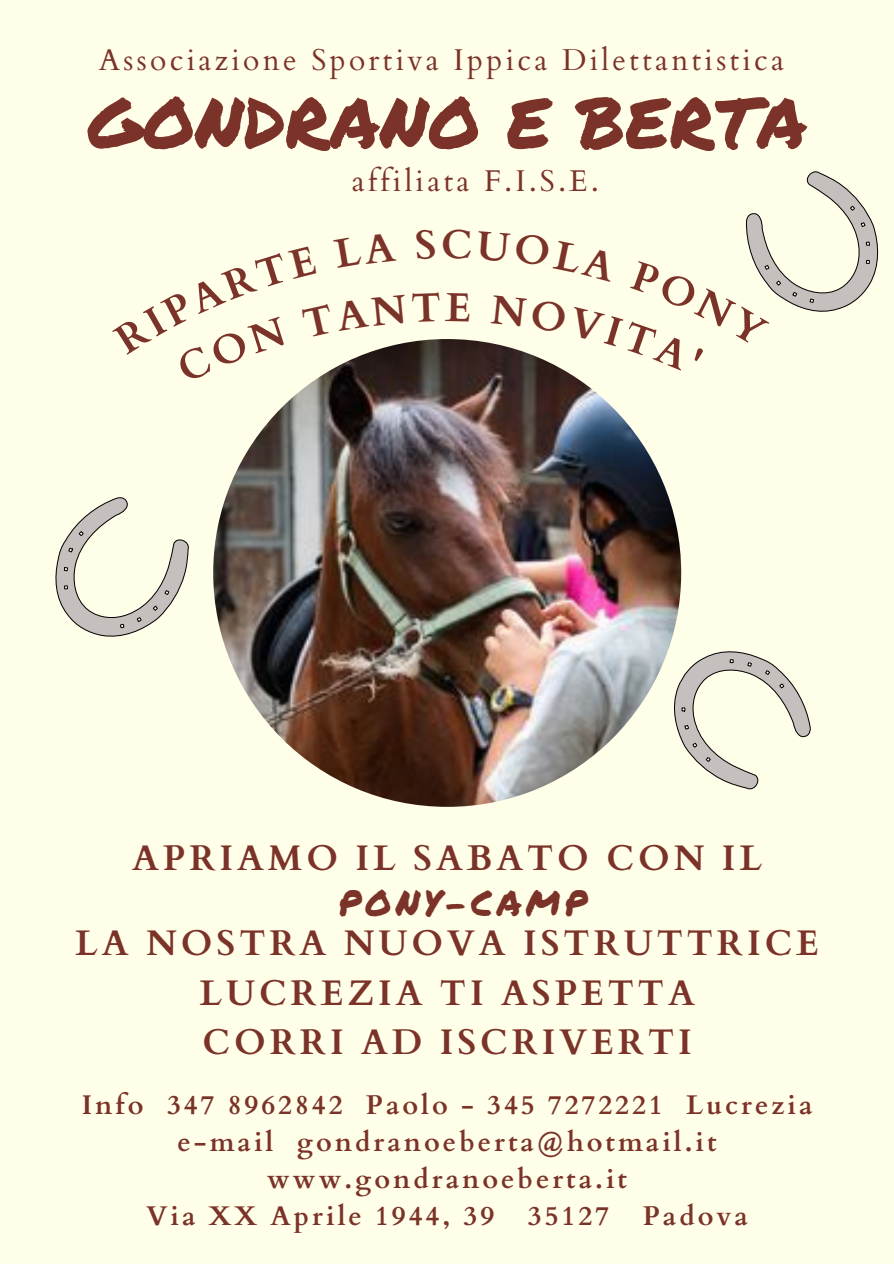
<style>
.page{position:relative;width:894px;height:1264px;background:#fff}
.page>*{position:absolute;margin:0;border:0;box-sizing:border-box;transform-origin:0 0}
.t1{font:70.35px "Permanent Marker";color:#7b3228}
.t2{font:700 35.55px/49.5px "Cardo";letter-spacing:.11em;color:#7b3228;text-align:center}
.t3{font:35.55px "Permanent Marker";letter-spacing:.11em;color:#7b3228}
.t4{font:30px "Cardo";letter-spacing:.11em;color:#7b3228}
.t5{font:700 27px "Cardo";letter-spacing:.11em;color:#7b3228}
</style>
<div class="page">
<div style="left:0;top:0;width:893px;height:1263px;background:#fffee8"></div>
<img style="left:213px;top:339px;width:468px;height:467px;border-radius:50%">
<svg style="left:644px;top:622px;width:167px;height:168px"></svg>
<svg style="left:55px;top:497px;width:134px;height:140px"></svg>
<svg style="left:311px;top:171px;width:568px;height:212px"></svg>
<p class="t4" style="left:99px;top:41px;width:686px">Associazione Sportiva Ippica Dilettantistica</p>
<p class="t1" style="left:87px;top:70px;width:721px">GONDRANO E BERTA</p>
<p class="t4" style="left:351px;top:161px;width:248px">affiliata F.I.S.E.</p>
<p class="t2" style="left:132px;top:833px;width:631px">APRIAMO IL SABATO CON IL</p>
<p class="t3" style="left:338px;top:876px;width:250px">PONY-CAMP</p>
<p class="t2" style="left:75px;top:919px;width:745px">LA NOSTRA NUOVA ISTRUTTRICE<br>LUCREZIA TI ASPETTA</p>
<p class="t2" style="left:202px;top:1018px;width:491px">CORRI AD ISCRIVERTI</p>
<p class="t5" style="left:82px;top:1086px;width:732px">Info 347 8962842 Paolo - 345 7272221 Lucrezia</p>
<p class="t5" style="left:177px;top:1123px;width:540px">e-mail gondranoeberta@hotmail.it</p>
<p class="t5" style="left:267px;top:1161px;width:361px">www.gondranoeberta.it</p>
<p class="t5" style="left:146px;top:1198px;width:602px">Via XX Aprile 1944, 39 35127 Padova</p>
</div>
